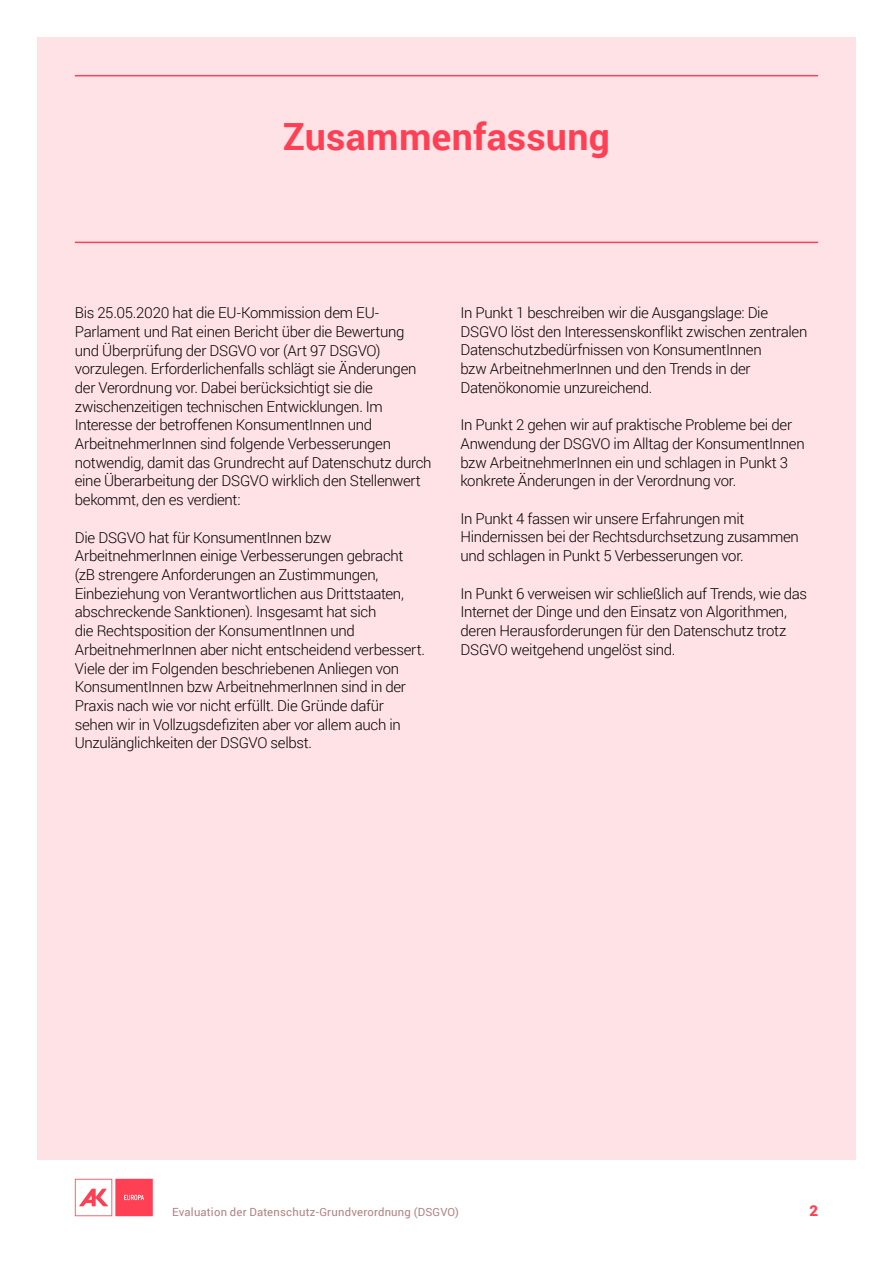
<style>
.page{position:relative;width:893px;height:1263px;background:#fff}
.page>*{position:absolute;margin:0;border:0;box-sizing:border-box;transform-origin:0 0}
.t1{font:700 37.5px "Roboto";letter-spacing:.005em;color:#ff4054}
.t2{font:300 15px/18.8px "Roboto";letter-spacing:-.02em;color:#000}
.t3{font:900 15px "Roboto";color:#ff4054}
.t4{font:11.25px "Roboto";letter-spacing:.02em;color:#af8282}
</style>
<div class="page">
<svg style="left:75px;top:1179px;width:78px;height:37px"></svg>
<div style="left:37px;top:37px;width:818px;height:1123px;background:#ffe2e6"></div>
<hr style="left:75px;top:75px;width:743px;height:1px;background:#ff4054">
<hr style="left:75px;top:242px;width:743px;height:1px;background:#ff4054">
<h1 class="t1" style="left:283px;top:110px;width:329px">Zusammenfassung</h1>
<p class="t2" style="left:75px;top:303px;width:358px">Bis 25.05.2020 hat die EU-Kommission dem EU-Parlament und Rat einen Bericht über die Bewertung und Überprüfung der DSGVO vor (Art 97 DSGVO) vorzulegen. Erforderlichenfalls schlägt sie Änderungen der Verordnung vor. Dabei berücksichtigt sie die zwischenzeitigen technischen Entwicklungen. Im Interesse der betroffenen KonsumentInnen und ArbeitnehmerInnen sind folgende Verbesserungen notwendig, damit das Grundrecht auf Datenschutz durch eine Überarbeitung der DSGVO wirklich den Stellenwert bekommt, den es verdient:</p>
<p class="t2" style="left:75px;top:527px;width:352px">Die DSGVO hat für KonsumentInnen bzw ArbeitnehmerInnen einige Verbesserungen gebracht (zB strengere Anforderungen an Zustimmungen, Einbeziehung von Verantwortlichen aus Drittstaaten, abschreckende Sanktionen). Insgesamt hat sich<br>die Rechtsposition der KonsumentInnen und ArbeitnehmerInnen aber nicht entscheidend verbessert.<br>Viele der im Folgenden beschriebenen Anliegen von KonsumentInnen bzw ArbeitnehmerInnen sind in der Praxis nach wie vor nicht erfüllt. Die Gründe dafür sehen wir in Vollzugsdefiziten aber vor allem auch in Unzulänglichkeiten der DSGVO selbst.</p>
<p class="t2" style="left:460px;top:303px;width:348px">In Punkt 1 beschreiben wir die Ausgangslage: Die DSGVO löst den Interessenskonflikt zwischen zentralen Datenschutzbedürfnissen von KonsumentInnen<br>bzw ArbeitnehmerInnen und den Trends in der Datenökonomie unzureichend.</p>
<p class="t2" style="left:460px;top:415px;width:346px">In Punkt 2 gehen wir auf praktische Probleme bei der Anwendung der DSGVO im Alltag der KonsumentInnen bzw ArbeitnehmerInnen ein und schlagen in Punkt 3 konkrete Änderungen in der Verordnung vor.</p>
<p class="t2" style="left:460px;top:509px;width:340px">In Punkt 4 fassen wir unsere Erfahrungen mit<br>Hindernissen bei der Rechtsdurchsetzung zusammen und schlagen in Punkt 5 Verbesserungen vor.</p>
<p class="t2" style="left:460px;top:583px;width:348px">In Punkt 6 verweisen wir schließlich auf Trends, wie das Internet der Dinge und den Einsatz von Algorithmen, deren Herausforderungen für den Datenschutz trotz DSGVO weitgehend ungelöst sind.</p>
<p class="t4" style="left:172px;top:1204px;width:288px">Evaluation der Datenschutz-Grundverordnung (DSGVO)</p>
<p class="t3" style="left:809px;top:1200px;width:10px">2</p>
</div>
